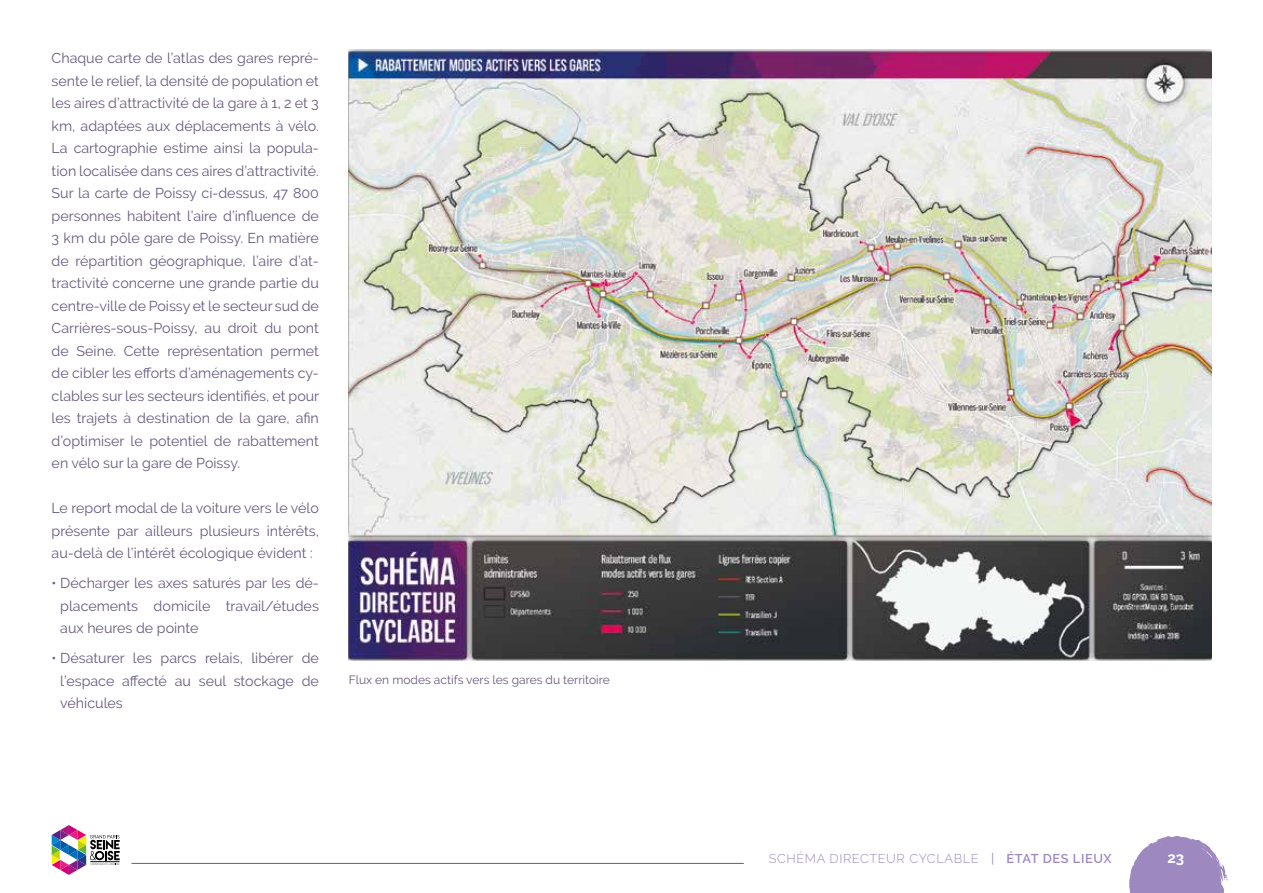
<style>
.page{position:relative;width:1263px;height:893px;background:#fff}
.page>*{position:absolute;margin:0;border:0;box-sizing:border-box;transform-origin:0 0}
.t1{font:700 15px "Raleway";color:#fff}
.t2{font:14.25px/22.5px "Raleway";color:#685b7e;text-align:justify}
.t3{font:300 12.75px "Raleway";letter-spacing:.05em;color:#9d88bf}
.t4{font:12px "Raleway";color:#685b7e}
.s1{font-family:"Gotham";font-weight:400}
.s2{font-weight:600}
</style>
<div class="page">
<svg style="left:1129px;top:836px;width:98px;height:57px"></svg>
<hr style="left:131px;top:863px;width:613px;height:1px;background:#685b7e">
<svg style="left:52px;top:825px;width:68px;height:50px"></svg>
<img style="left:349px;top:50px;width:863px;height:610px">
<p class="t2" style="left:52px;top:47px;width:269px">Chaque carte de l’atlas des gares repré&shy;sente le relief, la densité de population et les aires d’attractivité de la gare à 1, 2 et 3 km, adaptées aux déplacements à vélo.<br>La cartographie estime ainsi la popula&shy;tion localisée dans ces aires d’attractivité.<br>Sur la carte de Poissy ci-dessus, 47 800 personnes habitent l’aire d’influence de 3 km du pôle gare de Poissy. En matière de répartition géographique, l’aire d’at&shy;tractivité concerne une grande partie du centre-ville de Poissy et le secteur sud de Carrières-sous-Poissy, au droit du pont de Seine. Cette représentation permet de cibler les efforts d’aménagements cy&shy;clables sur les secteurs identifiés, et pour les trajets à destination de la gare, afin d’optimiser le potentiel de rabattement en vélo sur la gare de Poissy.</p>
<p class="t2" style="left:52px;top:497px;width:269px">Le report modal de la voiture vers le vélo présente par ailleurs plusieurs intérêts, au-delà de l’intérêt écologique évident :</p>
<p class="t2" style="left:60px;top:572px;width:260px;text-indent:-9px">• Décharger les axes saturés par les dé&shy;placements domicile travail/études aux heures de pointe</p>
<p class="t2" style="left:60px;top:647px;width:260px;text-indent:-9px">• Désaturer les parcs relais, libérer de l’espace affecté au seul stockage de véhicules</p>
<p class="t4" style="left:349px;top:673px;width:263px">Flux en modes actifs vers les gares du territoire</p>
<p class="t3" style="left:769px;top:851px;width:345px">SCHÉMA DIRECTEUR CYCLABLE <span class="s1">|</span> <span class="s2">ÉTAT DES LIEUX</span></p>
<p class="t1" style="left:1167px;top:849px;width:18px">23</p>
</div>
